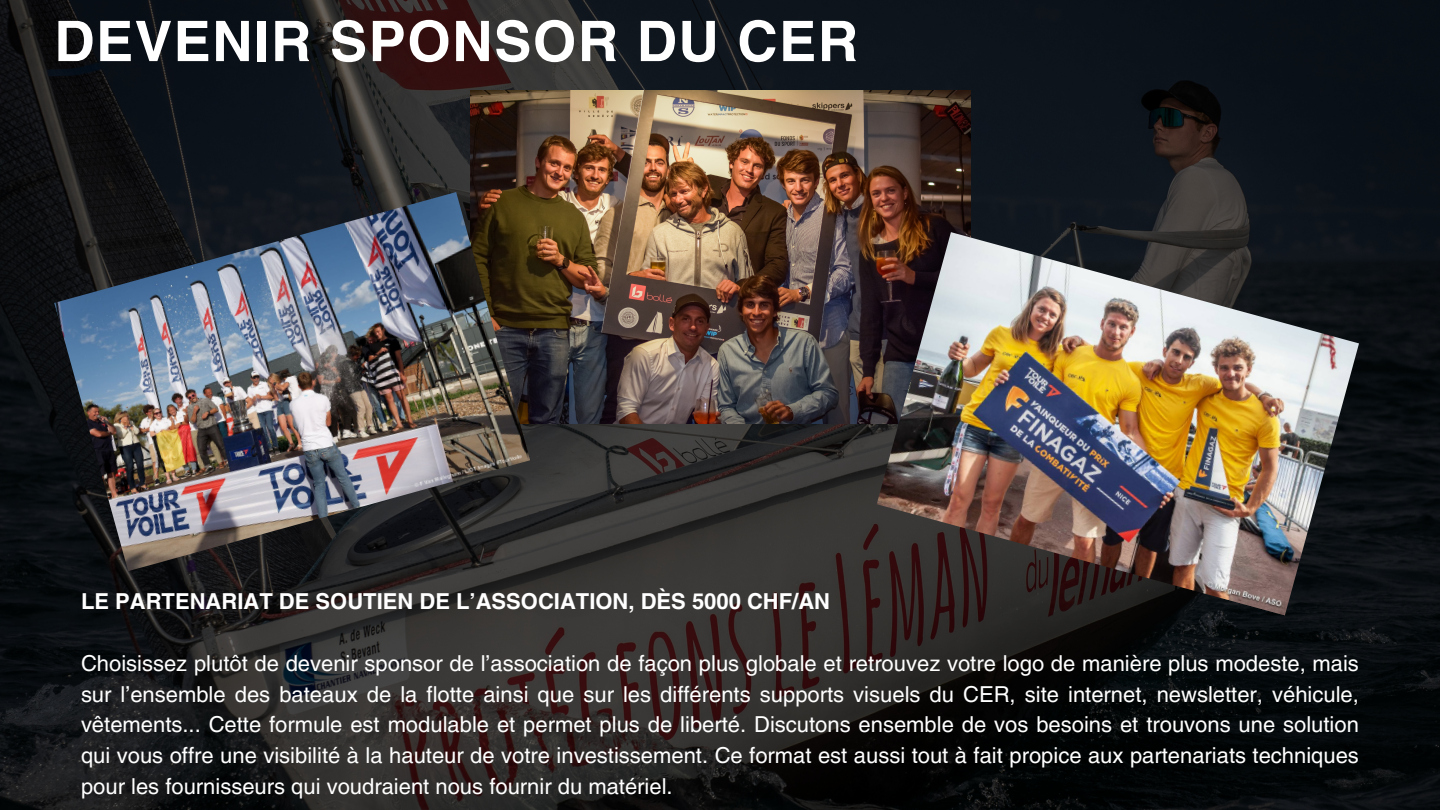
<style>
.page{position:relative;width:1440px;height:810px;background:#fff}
.page>*{position:absolute;margin:0;border:0;box-sizing:border-box;transform-origin:0 0}
.t1{font:700 56px "Helvetica LT Pro";letter-spacing:.025em;color:#fff}
.t2{font:22px/30.8px "Helvetica LT Pro";color:#fff;text-align:justify}
.t3{font:700 22px "Helvetica LT Pro";color:#fff}
</style>
<div class="page">
<img style="left:0;top:0;width:1440px;height:810px">
<img style="left:470px;top:91px;width:500px;height:333px">
<img style="left:54px;top:192px;width:476px;height:379px">
<img style="left:877px;top:232px;width:482px;height:383px">
<p class="t1" style="left:54px;top:21px;width:806px">DEVENIR SPONSOR DU CER</p>
<p class="t3" style="left:81px;top:594px;width:751px">LE PARTENARIAT DE SOUTIEN DE L’ASSOCIATION, DÈS 5000 CHF/AN</p>
<p class="t2" style="left:81px;top:650px;width:1279px">Choisissez plutôt de devenir sponsor de l’association de façon plus globale et retrouvez votre logo de manière plus modeste, mais sur l’ensemble des bateaux de la flotte ainsi que sur les différents supports visuels du CER, site internet, newsletter, véhicule, vêtements... Cette formule est modulable et permet plus de liberté. Discutons ensemble de vos besoins et trouvons une solution qui vous offre une visibilité à la hauteur de votre investissement. Ce format est aussi tout à fait propice aux partenariats techniques pour les fournisseurs qui voudraient nous fournir du matériel.</p>
</div>
